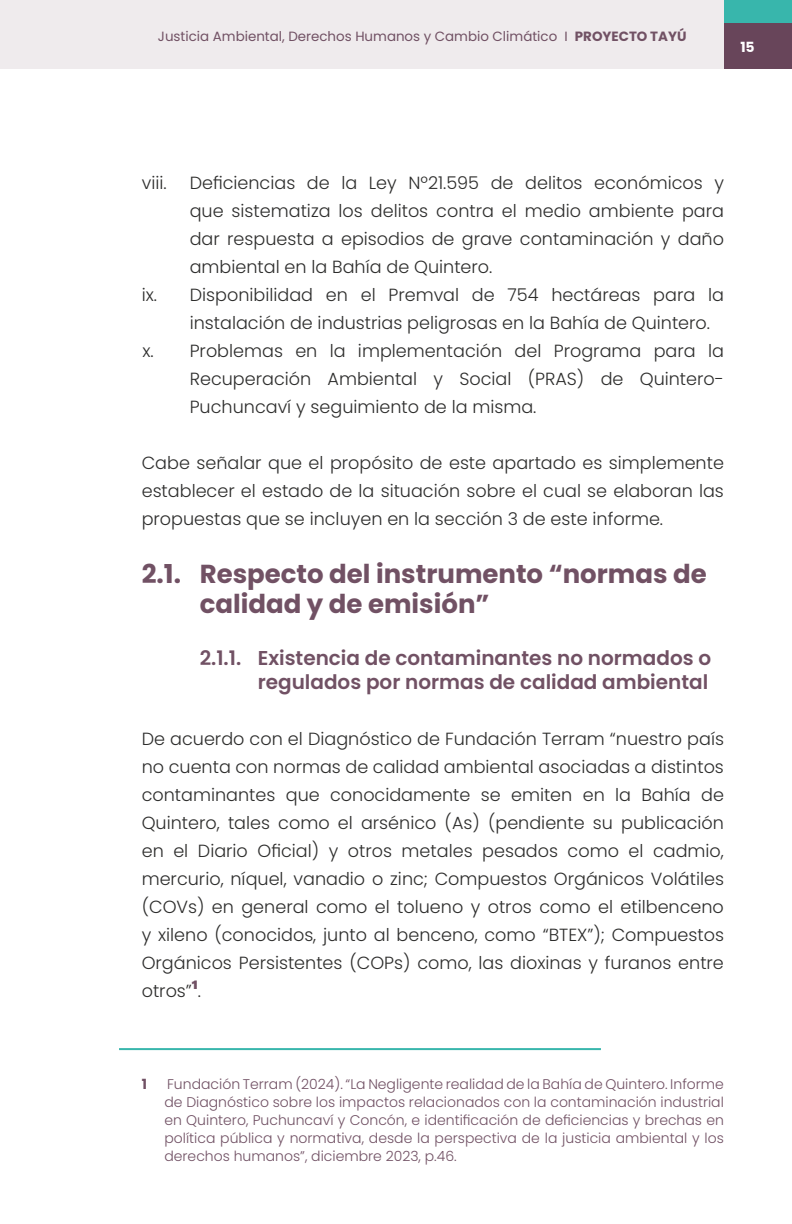
<style>
.page{position:relative;width:792px;height:1224px;background:#fff}
.page>*{position:absolute;margin:0;border:0;box-sizing:border-box;transform-origin:0 0}
.t1{font:700 26px/30px "Poppins";color:#715164}
.t2{font:600 20px/24px "Poppins";color:#715164;text-align:right}
.t3{font:300 17.6px/28px "Poppins";color:#2d2d2c;text-align:justify}
.t4{font:300 14px/18px "Poppins";color:#715164;text-align:justify}
.t5{font:700 14px "Poppins";color:#fff}
.t6{font:700 14px "Poppins";color:#715164}
.t7{font:13.4px "Poppins";color:#715164}
.s1{font-weight:700}
</style>
<div class="page">
<div style="left:0;top:0;width:792px;height:69px;background:#efebed"></div>
<div style="left:724px;top:0;width:68px;height:69px;background:#68455a"></div>
<div style="left:724px;top:0;width:68px;height:23px;background:#38b6ac"></div>
<hr style="left:119px;top:1048px;width:482px;height:2px;background:#38b6ac">
<p class="t7" style="left:158px;top:28px;width:530px">Justicia Ambiental, Derechos Humanos y Cambio Climático I <span class="s1">PROYECTO TAYÚ</span></p>
<p class="t5" style="left:740px;top:39px;width:16px">15</p>
<p class="t3" style="left:142px;top:168px;width:26px">viii.</p>
<p class="t3" style="left:190px;top:168px;width:536px">Deficiencias de la Ley Nº21.595 de delitos económicos y</p>
<p class="t3" style="left:190px;top:196px;width:536px">que sistematiza los delitos contra el medio ambiente para</p>
<p class="t3" style="left:190px;top:224px;width:536px">dar respuesta a episodios de grave contaminación y daño</p>
<p class="t3" style="left:190px;top:252px;width:304px">ambiental en la Bahía de Quintero.</p>
<p class="t3" style="left:142px;top:280px;width:584px">ix. Disponibilidad en el Premval de 754 hectáreas para la</p>
<p class="t3" style="left:190px;top:308px;width:522px">instalación de industrias peligrosas en la Bahía de Quintero.</p>
<p class="t3" style="left:142px;top:336px;width:583px">x. Problemas en la implementación del Programa para la</p>
<p class="t3" style="left:190px;top:364px;width:536px">Recuperación Ambiental y Social (PRAS) de Quintero-</p>
<p class="t3" style="left:190px;top:392px;width:348px">Puchuncaví y seguimiento de la misma.</p>
<p class="t3" style="left:142px;top:449px;width:584px">Cabe señalar que el propósito de este apartado es simplemente establecer el estado de la situación sobre el cual se elaboran las propuestas que se incluyen en la sección 3 de este informe.</p>
<h1 class="t1" style="left:200px;top:559px;width:509px;text-indent:-58px">2.1. Respecto del instrumento “normas de calidad y de emisión”</h1>
<p class="t2" style="left:200px;top:646px;width:513px">2.1.1. Existencia de contaminantes no normados o regulados por normas de calidad ambiental</p>
<p class="t3" style="left:142px;top:724px;width:584px">De acuerdo con el Diagnóstico de Fundación Terram “nuestro país no cuenta con normas de calidad ambiental asociadas a distintos contaminantes que conocidamente se emiten en la Bahía de Quintero, tales como el arsénico (As) (pendiente su publicación en el Diario Oficial) y otros metales pesados como el cadmio, mercurio, níquel, vanadio o zinc; Compuestos Orgánicos Volátiles (COVs) en general como el tolueno y otros como el etilbenceno y xileno (conocidos, junto al benceno, como “BTEX”); Compuestos Orgánicos Persistentes (COPs) como, las dioxinas y furanos entre otros”<sup>1</sup>.</p>
<p class="t6" style="left:142px;top:1076px;width:7px">1</p>
<p class="t4" style="left:164px;top:1075px;width:561px">Fundación Terram (2024). “La Negligente realidad de la Bahía de Quintero. Informe de Diagnóstico sobre los impactos relacionados con la contaminación industrial en Quintero, Puchuncaví y Concón, e identificación de deficiencias y brechas en política pública y normativa, desde la perspectiva de la justicia ambiental y los derechos humanos”, diciembre 2023, p.46.</p>
</div>
